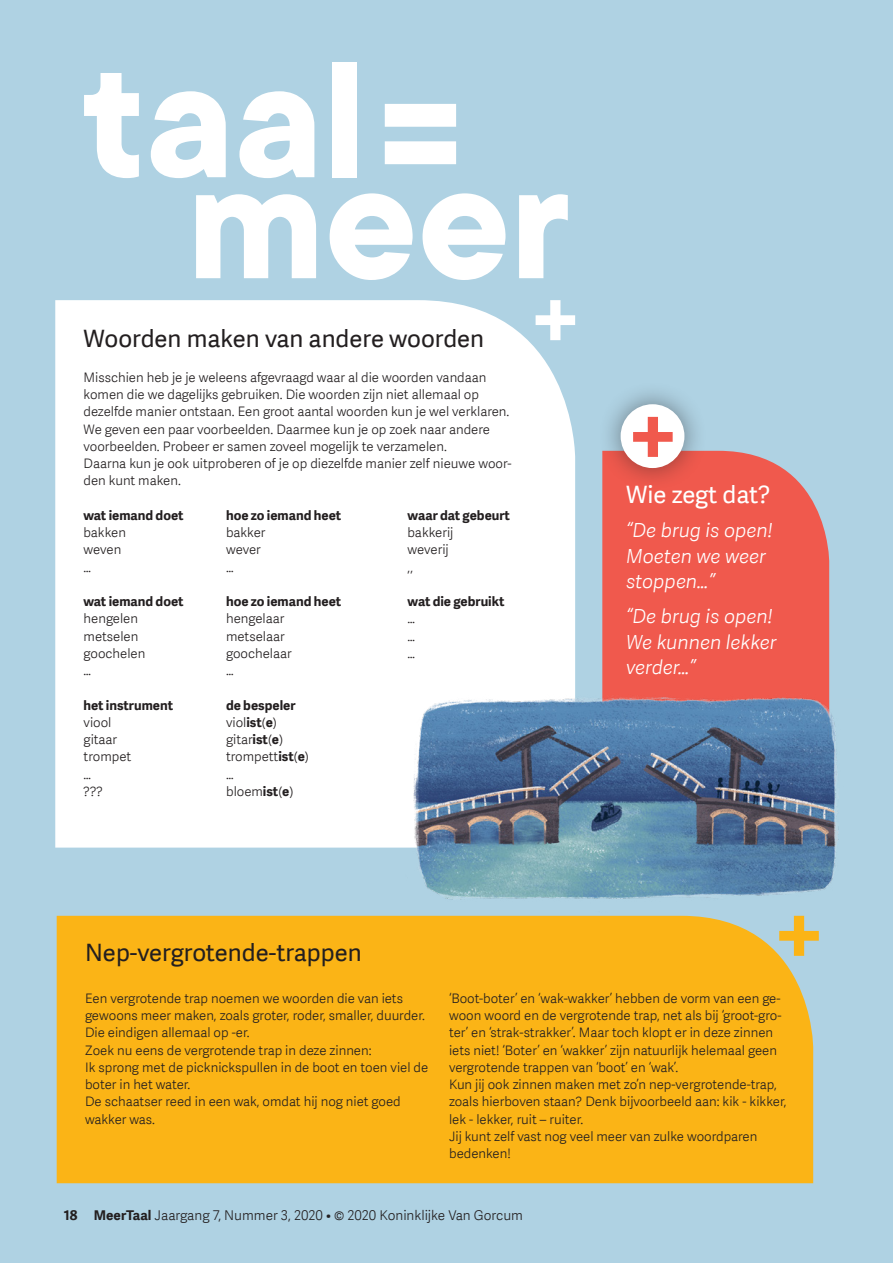
<style>
.page{position:relative;width:893px;height:1263px;background:#afd2e3}
.page>*{position:absolute;margin:0;border:0;box-sizing:border-box;transform-origin:0 0}
.t1{font:700 182.85px "TT Commons";color:#fff}
.t2{font:700 180.45px "TT Commons";color:#fff}
.MeerTaal___Subkop{font:24px "Adelle Sans";color:#231f20}
.MeerTaal___Subkop-2{font:24px "Adelle Sans";color:#fff}
.MeerTaal___Streamer{font:italic 300 19.5px/25.5px "Adelle Sans";color:#fff}
.t3{font:300 13.5px "Adelle Sans";color:#231f20}
.MeerTaal___broodteks{font:300 13.2px/17.2px "Adelle Sans";color:#231f20}
.MeerTaal___broodteks-2{font:700 13.2px "Adelle Sans";color:#231f20}
.s1{font-weight:700}
</style>
<div class="page">
<div style="left:57px;top:916px;width:756px;height:267px;background:#fbb416"></div>
<div style="left:602px;top:451px;width:227px;height:227px;background:#f0594d"></div>
<div style="left:55px;top:300px;width:520px;height:547px;background:#fff"></div>
<svg style="left:536px;top:300px;width:39px;height:40px"></svg>
<div style="left:598px;top:381px;width:109px;height:110px;background:#231f20;opacity:.5"></div>
<svg style="left:621px;top:404px;width:63px;height:64px;background:#ecc9c7"></svg>
<svg style="left:779px;top:917px;width:40px;height:39px"></svg>
<img style="left:401px;top:678px;width:438px;height:239px">
<p class="t1" style="left:80px;top:19px;width:287px">taal</p>
<p class="t1" style="left:378px;top:22px;width:86px">=</p>
<p class="t2" style="left:187px;top:122px;width:386px">meer</p>
<p class="MeerTaal___Subkop" style="left:84px;top:325px;width:402px">Woorden maken van andere woorden</p>
<p class="MeerTaal___broodteks" style="left:84px;top:369px;width:430px">Misschien heb je je weleens afgevraagd waar al die woorden vandaan komen die we dagelijks gebruiken. Die woorden zijn niet allemaal op dezelfde manier ontstaan. Een groot aantal woorden kun je wel verklaren.<br>We geven een paar voorbeelden. Daarmee kun je op zoek naar andere voorbeelden. Probeer er samen zoveel mogelijk te verzamelen.<br>Daarna kun je ook uitproberen of je op diezelfde manier zelf nieuwe woor&shy;den kunt maken.</p>
<p class="MeerTaal___broodteks-2" style="left:84px;top:507px;width:101px">wat iemand doet</p>
<p class="MeerTaal___broodteks-2" style="left:226px;top:507px;width:117px">hoe zo iemand heet</p>
<p class="MeerTaal___broodteks-2" style="left:408px;top:507px;width:104px">waar dat gebeurt</p>
<p class="MeerTaal___broodteks" style="left:84px;top:524px;width:44px">bakken</p>
<p class="MeerTaal___broodteks" style="left:226px;top:524px;width:41px">bakker</p>
<p class="MeerTaal___broodteks" style="left:408px;top:524px;width:47px">bakkerij</p>
<p class="MeerTaal___broodteks" style="left:84px;top:541px;width:39px">weven</p>
<p class="MeerTaal___broodteks" style="left:226px;top:541px;width:36px">wever</p>
<p class="MeerTaal___broodteks" style="left:408px;top:541px;width:43px">weverij</p>
<p class="MeerTaal___broodteks" style="left:84px;top:558px;width:9px">…</p>
<p class="MeerTaal___broodteks" style="left:226px;top:558px;width:9px">…</p>
<p class="MeerTaal___broodteks" style="left:408px;top:558px;width:7px">,,</p>
<p class="MeerTaal___broodteks-2" style="left:84px;top:594px;width:101px">wat iemand doet</p>
<p class="MeerTaal___broodteks-2" style="left:226px;top:594px;width:117px">hoe zo iemand heet</p>
<p class="MeerTaal___broodteks-2" style="left:408px;top:594px;width:98px">wat die gebruikt</p>
<p class="MeerTaal___broodteks" style="left:84px;top:610px;width:56px">hengelen</p>
<p class="MeerTaal___broodteks" style="left:226px;top:610px;width:60px">hengelaar</p>
<p class="MeerTaal___broodteks" style="left:408px;top:610px;width:9px">…</p>
<p class="MeerTaal___broodteks" style="left:84px;top:627px;width:56px">metselen</p>
<p class="MeerTaal___broodteks" style="left:226px;top:627px;width:60px">metselaar</p>
<p class="MeerTaal___broodteks" style="left:408px;top:627px;width:9px">…</p>
<p class="MeerTaal___broodteks" style="left:84px;top:645px;width:63px">goochelen</p>
<p class="MeerTaal___broodteks" style="left:226px;top:645px;width:67px">goochelaar</p>
<p class="MeerTaal___broodteks" style="left:408px;top:645px;width:9px">…</p>
<p class="MeerTaal___broodteks" style="left:84px;top:662px;width:9px">…</p>
<p class="MeerTaal___broodteks" style="left:226px;top:662px;width:9px">…</p>
<p class="MeerTaal___broodteks-2" style="left:84px;top:697px;width:91px">het instrument</p>
<p class="MeerTaal___broodteks-2" style="left:226px;top:697px;width:71px">de bespeler</p>
<p class="MeerTaal___broodteks" style="left:84px;top:714px;width:29px">viool</p>
<p class="MeerTaal___broodteks" style="left:226px;top:714px;width:52px">viol<span class="s1">ist</span>(<span class="s1">e</span>)</p>
<p class="MeerTaal___broodteks" style="left:84px;top:731px;width:35px">gitaar</p>
<p class="MeerTaal___broodteks" style="left:226px;top:731px;width:58px">gitar<span class="s1">ist</span>(<span class="s1">e</span>)</p>
<p class="MeerTaal___broodteks" style="left:84px;top:748px;width:49px">trompet</p>
<p class="MeerTaal___broodteks" style="left:226px;top:748px;width:84px">trompett<span class="s1">ist</span>(<span class="s1">e</span>)</p>
<p class="MeerTaal___broodteks" style="left:84px;top:765px;width:9px">…</p>
<p class="MeerTaal___broodteks" style="left:226px;top:765px;width:9px">…</p>
<p class="MeerTaal___broodteks" style="left:84px;top:783px;width:21px">???</p>
<p class="MeerTaal___broodteks" style="left:226px;top:783px;width:69px">bloem<span class="s1">ist</span>(<span class="s1">e</span>)</p>
<p class="MeerTaal___Subkop-2" style="left:626px;top:481px;width:146px">Wie zegt dat?</p>
<p class="MeerTaal___Streamer" style="left:626px;top:518px;width:148px">“De brug is open!<br>Moeten we weer stoppen…”</p>
<p class="MeerTaal___Streamer" style="left:626px;top:604px;width:152px">“De brug is open!<br>We kunnen lekker verder…”</p>
<p class="MeerTaal___Subkop" style="left:85px;top:939px;width:278px">Nep-vergrotende-trappen</p>
<p class="MeerTaal___broodteks" style="left:85px;top:990px;width:341px">Een vergrotende trap noemen we woorden die van iets gewoons meer maken, zoals groter, roder, smaller, duurder.<br>Die eindigen allemaal op -er.</p>
<p class="MeerTaal___broodteks" style="left:85px;top:1041px;width:288px">Zoek nu eens de vergrotende trap in deze zinnen:</p>
<p class="MeerTaal___broodteks" style="left:85px;top:1059px;width:345px">Ik sprong met de picknickspullen in de boot en toen viel de boter in het water.</p>
<p class="MeerTaal___broodteks" style="left:85px;top:1093px;width:317px">De schaatser reed in een wak, omdat hij nog niet goed wakker was.</p>
<p class="MeerTaal___broodteks" style="left:449px;top:990px;width:334px">‘Boot-boter’ en ‘wak-wakker’ hebben de vorm van een ge&shy;woon woord en de vergrotende trap, net als bij ‘groot-gro&shy;ter’ en ‘strak-strakker’. Maar toch klopt er in deze zinnen iets niet! ‘Boter’ en ‘wakker’ zijn natuurlijk helemaal geen vergrotende trappen van ‘boot’ en ‘wak’.</p>
<p class="MeerTaal___broodteks" style="left:449px;top:1076px;width:339px">Kun jij ook zinnen maken met zo’n nep-vergrotende-trap, zoals hierboven staan? Denk bijvoorbeeld aan: kik - kikker, lek - lekker, ruit – ruiter.</p>
<p class="MeerTaal___broodteks" style="left:449px;top:1128px;width:310px">Jij kunt zelf vast nog veel meer van zulke woordparen bedenken!</p>
<p class="t3" style="left:64px;top:1208px;width:461px"><span class="s1">18 MeerTaal</span> Jaargang 7, Nummer 3, 2020 • © 2020 Koninklijke Van Gorcum</p>
</div>
